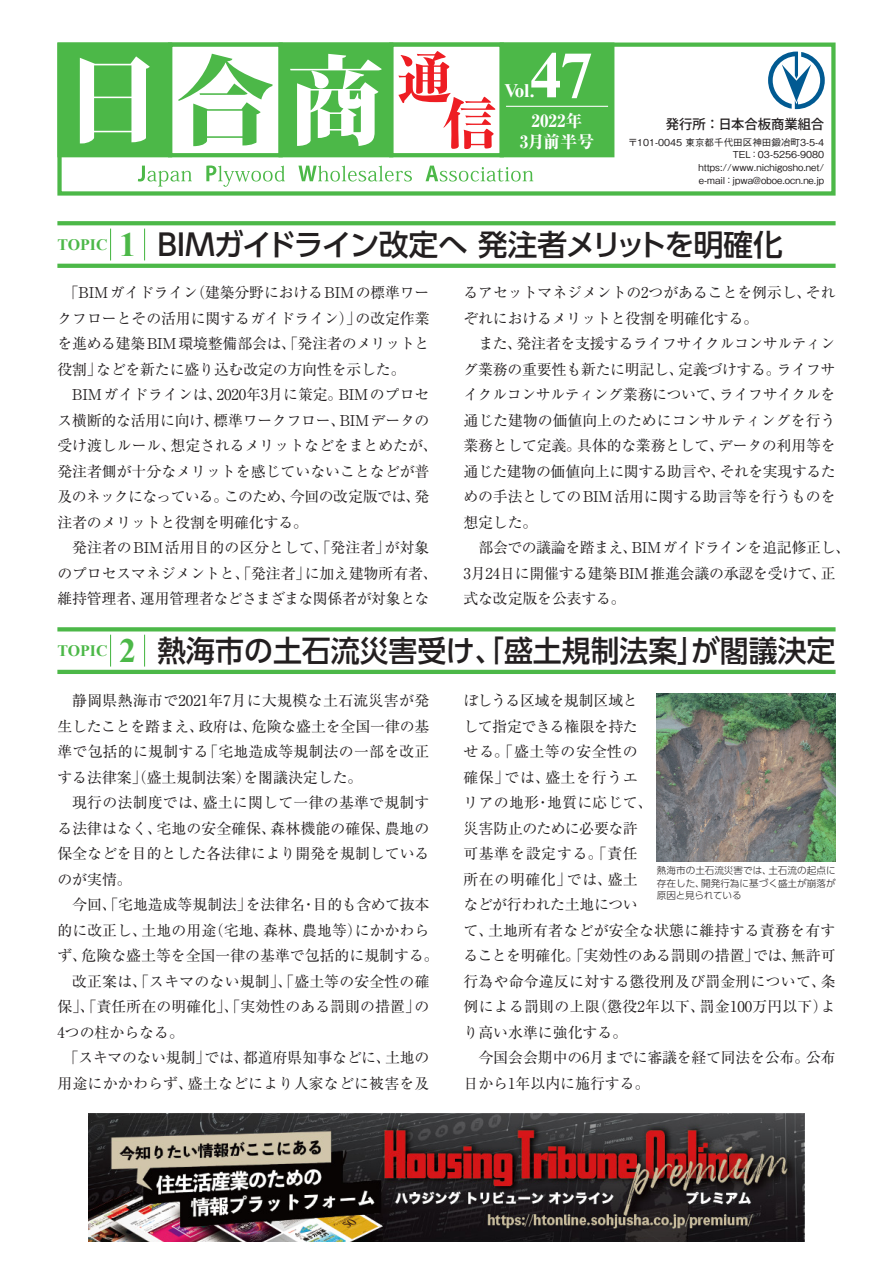
<style>
.page{position:relative;width:893px;height:1263px;background:#fff}
.page>*{position:absolute;margin:0;border:0;box-sizing:border-box;transform-origin:0 0}
.t1{font:700 65.85px "Times New Roman";color:#fff}
.t2{font:800 56.4px "Ryumin Pr 6";color:#ee1d23}
.t3{font:700 34.05px "Times New Roman";color:#4cb848}
.t4{font:500 29.7px "UD Shin Go Pro";color:#231f20}
.t5{font:500 29.7px "UD Shin Go Pro";letter-spacing:-.03em;color:#231f20}
.t6{font:700 19.2px "Times New Roman";color:#fff}
.t7{font:800 16.95px "Ryumin Pr 6";color:#fff}
.t8{font:700 15.9px "Times New Roman";color:#4cb848}
.本文{font:14.85px/25.5px "Ryumin Pr 6";letter-spacing:-.005em;color:#231f20}
.本文-2{font:14.85px/25.5px "Ryumin Pr 6";letter-spacing:.015em;color:#231f20;text-align:right}
.本文-3{font:14.85px "Ryumin Pr 6";letter-spacing:-.03em;color:#231f20}
.本文-4{font:14.85px "Ryumin Pr 6";letter-spacing:.02em;color:#231f20}
.本文-5{font:14.85px "Ryumin Pr 6";letter-spacing:-.025em;color:#231f20}
.本文-6{font:14.85px "Ryumin Pr 6";letter-spacing:.05em;color:#231f20}
.本文-7{font:14.85px "Ryumin Pr 6";letter-spacing:-.035em;color:#231f20}
.本文-8{font:14.85px "Ryumin Pr 6";letter-spacing:-.04em;color:#231f20}
.t9{font:500 13.35px "Koz Go Pr 6 N";color:#231f20}
.t10{font:500 9.6px/12.8px "Gothic BBB Pr 6";color:#231f20;text-align:right}
.キャプション{font:300 9.6px/12.8px "UD Shin Go Pro";letter-spacing:-.005em;color:#231f20}
</style>
<div class="page">
<div style="left:57px;top:43px;width:779px;height:153px;border:4px solid #4cb848"></div>
<svg style="left:178px;top:54px;width:95px;height:92px"></svg>
<div style="left:168px;top:43px;width:115px;height:114px;border:4px solid #4cb848"></div>
<div style="left:389px;top:43px;width:115px;height:114px;background:#fff;border:4px solid #4cb848"></div>
<div style="left:60px;top:45px;width:110px;height:110px;background:#4cb848"></div>
<svg style="left:80px;top:56px;width:70px;height:87px"></svg>
<div style="left:57px;top:43px;width:115px;height:114px;border:4px solid #4cb848"></div>
<div style="left:281px;top:45px;width:110px;height:110px;background:#4cb848"></div>
<svg style="left:290px;top:54px;width:92px;height:92px"></svg>
<div style="left:279px;top:43px;width:114px;height:114px;border:4px solid #4cb848"></div>
<div style="left:500px;top:43px;width:114px;height:114px;background:#4cb848"></div>
<svg style="left:768px;top:52px;width:57px;height:57px"></svg>
<svg style="left:138px;top:166px;width:54px;height:20px"></svg>
<svg style="left:206px;top:165px;width:79px;height:22px"></svg>
<svg style="left:298px;top:166px;width:114px;height:16px"></svg>
<svg style="left:426px;top:166px;width:107px;height:16px"></svg>
<svg style="left:57px;top:627px;width:779px;height:4px;background:#56bc52"></svg>
<svg style="left:57px;top:221px;width:779px;height:4px;background:#51ba4d"></svg>
<hr style="left:57px;top:670px;width:779px;height:4px;background:#4cb848">
<svg style="left:57px;top:264px;width:779px;height:4px;background:#4fb94b"></svg>
<hr style="left:110px;top:635px;width:1px;height:31px;background:#4cb848">
<hr style="left:110px;top:229px;width:1px;height:31px;background:#4cb848">
<hr style="left:144px;top:635px;width:1px;height:31px;background:#4cb848">
<hr style="left:144px;top:229px;width:1px;height:31px;background:#4cb848">
<hr style="left:506px;top:106px;width:102px;height:1px;background:#fff">
<img style="left:89px;top:1113px;width:715px;height:129px">
<img style="left:657px;top:693px;width:179px;height:168px">
<p class="t2" style="left:395px;top:33px;width:58px">通</p>
<p class="t2" style="left:441px;top:79px;width:58px">信</p>
<p class="t1" style="left:530px;top:30px;width:65px">47</p>
<p class="t7" style="left:531px;top:107px;width:53px">2022年</p>
<p class="t7" style="left:520px;top:128px;width:76px">3月前半号</p>
<p class="t6" style="left:504px;top:78px;width:32px">Vol.</p>
<p class="t9" style="left:666px;top:117px;width:160px">発行所：日本合板商業組合</p>
<p class="t10" style="left:628px;top:135px;width:197px">〒101-0045 東京都千代田区神田鍛冶町3-5-4<br>TEL：03-5256-9080 https://www.nichigosho.net/<br>-e mail：jpwa@oboe.ocn.ne j p.</p>
<p class="t5" style="left:157px;top:220px;width:627px">BIMガイドライン改定へ発注者メリットを明確化</p>
<p class="本文" style="left:190px;top:279px;width:241px">（建築分野におけるBIMの標準ワー</p>
<p class="t3" style="left:119px;top:221px;width:19px">1</p>
<p class="t8" style="left:57px;top:233px;width:52px">TOPIC</p>
<p class="本文" style="left:64px;top:279px;width:136px">「BIMガイドライン</p>
<p class="本文" style="left:463px;top:279px;width:349px">るアセットマネジメントの2つがあることを例示し、ぞれにおけるメリットと役割を明確化する。</p>
<p class="本文-3" style="left:516px;top:332px;width:321px">発注者を支援するライフサイクルコンサルティン</p>
<p class="本文" style="left:806px;top:279px;width:31px">それ</p>
<p class="本文" style="left:57px;top:304px;width:305px">クフローとその活用に関するガイドライン）」</p>
<p class="本文" style="left:57px;top:330px;width:374px">を進める建築BIM環境整備部会は、「発注者のメリットと</p>
<p class="本文" style="left:96px;top:355px;width:311px">などを新たに盛り込む改定の方向性を示した。</p>
<p class="本文" style="left:356px;top:304px;width:76px">の改定作業</p>
<p class="本文" style="left:478px;top:330px;width:45px">また、</p>
<p class="本文" style="left:678px;top:355px;width:104px">定義づけする。</p>
<p class="本文" style="left:57px;top:355px;width:46px">役割」</p>
<p class="本文" style="left:463px;top:355px;width:222px">グ業務の重要性も新たに明記し、</p>
<p class="本文" style="left:777px;top:355px;width:60px">ライフサ</p>
<p class="本文" style="left:217px;top:381px;width:127px">2020年3月に策定。</p>
<p class="本文" style="left:339px;top:381px;width:92px">BIMのプロセ</p>
<p class="本文" style="left:72px;top:381px;width:152px">BIMガイドラインは、</p>
<p class="本文" style="left:171px;top:406px;width:269px;text-indent:-113px">ス横断的な活用に向け、<br>想定されるメリットなどをまとめたが、</p>
<p class="本文" style="left:213px;top:406px;width:133px">標準ワークフロー、</p>
<p class="本文" style="left:340px;top:406px;width:91px">BIMデータの</p>
<p class="本文" style="left:57px;top:432px;width:120px">受け渡しルール、</p>
<p class="本文" style="left:57px;top:457px;width:374px">発注者側が十分なメリットを感じていないことなどが普</p>
<p class="本文" style="left:415px;top:483px;width:16px">発</p>
<p class="本文-3" style="left:290px;top:485px;width:132px">今回の改定版では、</p>
<p class="本文" style="left:57px;top:483px;width:252px">及のネックになっている。<br>注者のメリットと役割を明確化する。</p>
<p class="本文" style="left:224px;top:483px;width:73px">このため、</p>
<p class="本文" style="left:385px;top:534px;width:46px">が対象</p>
<p class="本文" style="left:305px;top:534px;width:134px;text-indent:-232px">発注者のBIM活用目的の区分として、「発注者」<br>に加え建物所有者、</p>
<p class="本文" style="left:140px;top:560px;width:291px;text-indent:-83px">のプロセスマネジメントと、「発注者」<br>運用管理者などさまざまな関係者が対象とな</p>
<p class="本文" style="left:57px;top:585px;width:90px">維持管理者、</p>
<p class="本文-5" style="left:463px;top:383px;width:263px">イクルコンサルティング業務について、</p>
<p class="本文" style="left:463px;top:406px;width:374px">通じた建物の価値向上のためにコンサルティングを行う</p>
<p class="本文" style="left:718px;top:432px;width:119px">データの利用等を</p>
<p class="本文-5" style="left:719px;top:383px;width:118px">ライフサイクルを</p>
<p class="本文" style="left:463px;top:432px;width:119px">業務として定義。</p>
<p class="本文" style="left:577px;top:432px;width:148px">具体的な業務として、</p>
<p class="本文" style="left:463px;top:457px;width:374px">通じた建物の価値向上に関する助言や、<br>めの手法としてのBIM活用に関する助言等を行うものを想定した。</p>
<p class="本文-3" style="left:632px;top:536px;width:220px">BIMガイドラインを追記修正し、</p>
<p class="本文-8" style="left:720px;top:459px;width:117px">それを実現するた</p>
<p class="本文-3" style="left:478px;top:536px;width:161px">部会での議論を踏まえ、</p>
<p class="本文" style="left:463px;top:560px;width:364px">月3 24日に開催する建築BIM推進会議の承認を受けて、式な改定版を公表する。</p>
<p class="本文" style="left:821px;top:560px;width:16px">正</p>
<p class="t8" style="left:57px;top:640px;width:52px">TOPIC</p>
<p class="t3" style="left:119px;top:627px;width:19px">2</p>
<p class="t4" style="left:691px;top:626px;width:146px">が閣議決定</p>
<p class="t4" style="left:157px;top:626px;width:550px">熱海市の土石流災害受け、「盛土規制法案」</p>
<p class="本文-2" style="left:72px;top:687px;width:359px">静岡県熱海市で2021年7月に大規模な土石流災害が発危険な盛土を全国一律の基</p>
<p class="本文" style="left:203px;top:713px;width:228px;text-indent:-146px">生したことを踏まえ、<br>「宅地造成等規制法の一部を改正</p>
<p class="本文" style="left:198px;top:713px;width:61px">政府は、</p>
<p class="本文-4" style="left:57px;top:740px;width:153px">準で包括的に規制する</p>
<p class="本文" style="left:57px;top:764px;width:195px">する法律案」（盛土規制法案）</p>
<p class="本文-4" style="left:203px;top:791px;width:228px">盛土に関して一律の基準で規制す</p>
<p class="本文" style="left:243px;top:764px;width:121px">を閣議決定した。</p>
<p class="本文-4" style="left:72px;top:791px;width:137px">現行の法制度では、</p>
<p class="本文" style="left:57px;top:815px;width:374px">る法律はなく、<br>保全などを目的とした各法律により開発を規制しているのが実情。</p>
<p class="本文-5" style="left:312px;top:893px;width:119px">目的も含めて抜本</p>
<p class="本文" style="left:157px;top:815px;width:121px">宅地の安全確保、</p>
<p class="本文" style="left:271px;top:815px;width:121px">森林機能の確保、</p>
<p class="本文" style="left:385px;top:815px;width:46px">農地の</p>
<p class="本文" style="left:72px;top:891px;width:181px">今回、「宅地造成等規制法」</p>
<p class="本文" style="left:246px;top:891px;width:61px">を法律名</p>
<p class="本文" style="left:301px;top:891px;width:16px">・</p>
<p class="本文" style="left:209px;top:917px;width:61px">（宅地、</p>
<p class="本文" style="left:302px;top:917px;width:61px">農地等）</p>
<p class="本文" style="left:82px;top:917px;width:359px;text-indent:-24px">的に改正し、<br>危険な盛土等を全国一律の基準で包括的に規制する。</p>
<p class="本文" style="left:142px;top:917px;width:76px">土地の用途</p>
<p class="本文" style="left:263px;top:917px;width:46px">森林、</p>
<p class="本文" style="left:355px;top:917px;width:76px">にかかわら</p>
<p class="本文" style="left:57px;top:942px;width:31px">ず、</p>
<p class="本文-2" style="left:72px;top:968px;width:359px">改正案は、「スキマのない規制」、「盛土等の安全性の確の</p>
<p class="本文" style="left:57px;top:993px;width:364px">保」、「責任所在の明確化」、「実効性のある罰則の措置」<br>4つの柱からなる。</p>
<p class="本文" style="left:385px;top:1044px;width:46px">土地の</p>
<p class="本文" style="left:243px;top:1044px;width:149px">都道府県知事などに、</p>
<p class="本文-2" style="left:188px;top:1044px;width:243px;text-align:left;text-indent:-124px">「スキマのない規制」<br>盛土などにより人家などに被害を及</p>
<p class="本文" style="left:205px;top:1044px;width:45px">では、</p>
<p class="本文-4" style="left:57px;top:1072px;width:137px">用途にかかわらず、</p>
<p class="本文" style="left:463px;top:687px;width:176px;text-align:right">ぼしうる区域を規制区域として指定できる権限を持たせる。「盛土等の安全性の盛土を行うエ</p>
<p class="本文" style="left:463px;top:764px;width:47px">確保」</p>
<p class="本文" style="left:505px;top:764px;width:47px">では、</p>
<p class="本文" style="left:547px;top:789px;width:107px">地質に応じて、</p>
<p class="本文" style="left:463px;top:789px;width:77px">リアの地形</p>
<p class="本文-3" style="left:463px;top:817px;width:176px">災害防止のために必要な許</p>
<p class="本文-6" style="left:463px;top:842px;width:176px">可基準を設定する。「責任</p>
<p class="本文" style="left:608px;top:866px;width:32px">盛土</p>
<p class="本文" style="left:535px;top:789px;width:16px">・</p>
<p class="キャプション" style="left:701px;top:863px;width:136px;text-indent:-44px">熱海市の土石流災害では、<br>開発行為に基づく盛土が崩落が</p>
<p class="キャプション" style="left:768px;top:863px;width:69px">土石流の起点に</p>
<p class="本文" style="left:463px;top:866px;width:109px">所在の明確化」</p>
<p class="本文-7" style="left:463px;top:893px;width:176px">などが行われた土地につい</p>
<p class="本文-4" style="left:488px;top:919px;width:349px">土地所有者などが安全な状態に維持する責務を有す</p>
<p class="本文" style="left:567px;top:866px;width:47px">では、</p>
<p class="キャプション" style="left:657px;top:876px;width:86px">存在した、<br>原因と見られている</p>
<p class="本文" style="left:463px;top:917px;width:31px">て、</p>
<p class="本文-5" style="left:463px;top:944px;width:297px">ることを明確化。「実効性のある罰則の措置」</p>
<p class="本文" style="left:791px;top:942px;width:46px">無許可</p>
<p class="本文" style="left:753px;top:942px;width:45px">では、</p>
<p class="本文" style="left:700px;top:968px;width:137px;text-indent:-236px">行為や命令違反に対する懲役刑及び罰金刑について、罰金100万円以下よ）</p>
<p class="本文" style="left:821px;top:968px;width:16px">条</p>
<p class="本文" style="left:592px;top:993px;width:114px">（懲役2年以下、</p>
<p class="本文" style="left:463px;top:993px;width:165px">例による罰則の上限<br>り高い水準に強化する。</p>
<p class="本文" style="left:463px;top:1044px;width:348px;text-indent:15px">今国会会期中の6月までに審議を経て同法を公布。日から1年以内に施行する。</p>
<p class="本文" style="left:806px;top:1044px;width:31px">公布</p>
</div>
